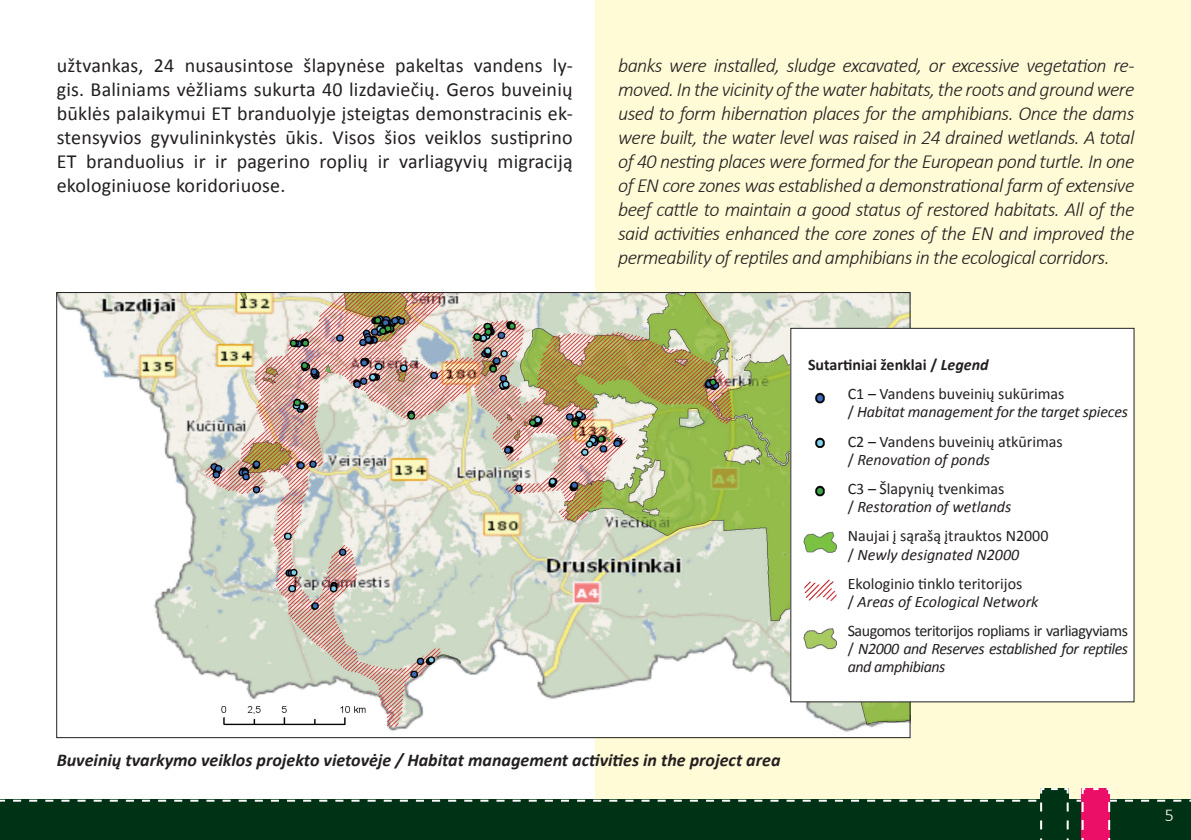
<style>
.page{position:relative;width:1191px;height:840px;background:#fff}
.page>*{position:absolute;margin:0;border:0;box-sizing:border-box;transform-origin:0 0}
.t1{font:italic 300 20px/24px "Calibri";letter-spacing:-.03em;color:#231f20;text-align:justify}
.t2{font:20px/24px "Calibri";letter-spacing:.01em;color:#231f20;text-align:justify}
.t3{font:italic 700 18px "Calibri";color:#231f20}
.t4{font:300 18px "Calibri";color:#fff}
.t5{font:16px/29.4px "Calibri";color:#231f20}
.t6{font:16px/29.4px "Calibri";letter-spacing:-.03em;color:#231f20}
.t7{font:italic 16px/29.4px "Calibri";letter-spacing:-.01em;color:#231f20}
.t8{font:italic 16px/18px "Calibri";letter-spacing:-.03em;color:#231f20}
.s1{font-weight:700}
.s2{font-weight:700;font-style:italic}
.s3{font-style:normal}
.s4{font-style:italic}
</style>
<div class="page">
<div style="left:595px;top:0;width:596px;height:839px;background:#fffbd6"></div>
<svg style="left:0;top:788px;width:1191px;height:51px"></svg>
<img style="left:58px;top:294px;width:850px;height:441px">
<div style="left:791px;top:328px;width:343px;height:373px;background:#fff"></div>
<img style="left:814px;top:392px;width:11px;height:12px">
<img style="left:814px;top:437px;width:11px;height:11px">
<img style="left:814px;top:485px;width:11px;height:12px">
<img style="left:803px;top:531px;width:34px;height:22px">
<img style="left:804px;top:579px;width:33px;height:22px">
<img style="left:803px;top:628px;width:34px;height:22px">
<p class="t2" style="left:57px;top:53px;width:517px">užtvankas, 24 nusausintose šlapynėse pakeltas vandens ly&shy;gis. Baliniams vėžliams sukurta 40 lizdaviečių. Geros buveinių būklės palaikymui ET branduolyje įsteigtas demonstracinis ek&shy;stensyvios gyvulininkystės ūkis. Visos šios veiklos sustiprino ET branduolius ir ir pagerino roplių ir varliagyvių migraciją ekologiniuose koridoriuose.</p>
<p class="t1" style="left:618px;top:53px;width:518px">banks were installed, sludge excavated, or excessive vegetation re&shy;moved. In the vicinity of the water habitats, the roots and ground were used to form hibernation places for the amphibians. Once the dams were built, the water level was raised in 24 drained wetlands. A total of 40 nesting places were formed for the European pond turtle. In one of EN core zones was established a demonstrational farm of extensive beef cattle to maintain a good status of restored habitats. All of the said activities enhanced the core zones of the EN and improved the permeability of reptiles and amphibians in the ecological corridors.</p>
<p class="t5" style="left:847px;top:350px;width:218px;text-indent:-40px"><span class="s1">Sutartiniai ženklai /</span> <span class="s2">Legend<br></span>C1 – Vandens buveinių sukūrimas</p>
<p class="t7" style="left:847px;top:396px;width:282px"><span class="s3">/</span> Habitat management for the target spieces<br><span class="s3">C2 – Vandens buveinių atkūrimas</span></p>
<p class="t5" style="left:847px;top:444px;width:158px">/ <span class="s4">Renovation of ponds<br></span>C3 – Šlapynių tvenkimas</p>
<p class="t5" style="left:847px;top:492px;width:202px">/ <span class="s4">Restoration of wetlands<br></span>Naujai į sąrašą įtrauktos N2000</p>
<p class="t5" style="left:847px;top:539px;width:176px">/ <span class="s4">Newly designated N2000<br></span>Ekologinio tinklo teritorijos</p>
<p class="t6" style="left:847px;top:586px;width:282px">/ <span class="s4">Areas of Ecological Network<br></span>Saugomos teritorijos ropliams ir varliagyviams</p>
<p class="t8" style="left:847px;top:639px;width:282px"><span class="s3">/</span> N2000 and Reserves established for reptiles and amphibians</p>
<p class="t3" style="left:57px;top:748px;width:725px">Buveinių tvarkymo veiklos projekto vietovėje / Habitat management activities in the project area</p>
<p class="t4" style="left:1164px;top:803px;width:11px">5</p>
</div>
